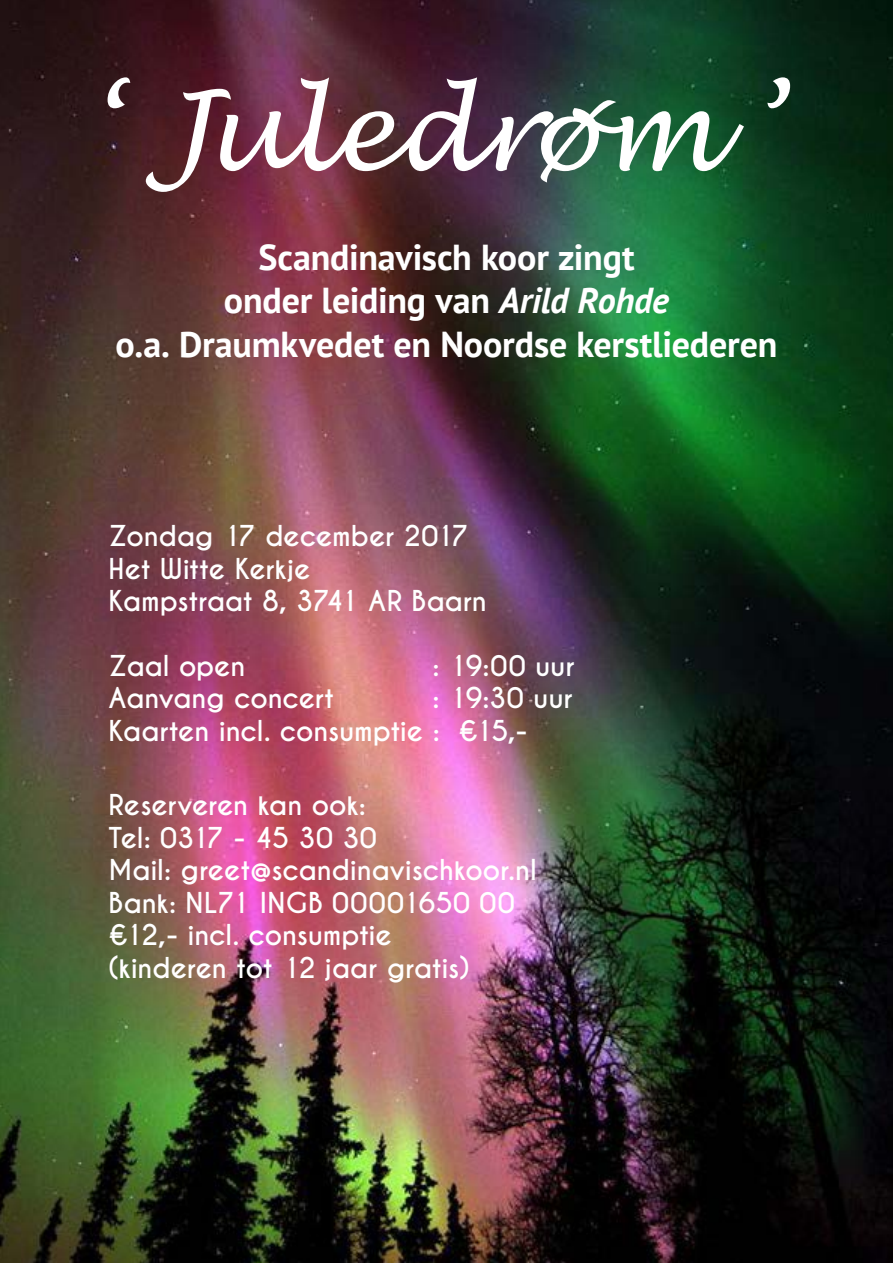
<style>
.page{position:relative;width:893px;height:1263px;background:#fff}
.page>*{position:absolute;margin:0;border:0;box-sizing:border-box;transform-origin:0 0}
.t1{font:italic 108px "Lucida Handwriting";letter-spacing:-.01em;color:#fff}
.t2{font:700 36px/43.2px "PT Sans";letter-spacing:-.005em;color:#fff;text-align:center}
.t3{font:700 27px/32.4px "Caviar Dreams";letter-spacing:-.01em;color:#fff}
.s1{font-style:italic}
</style>
<div class="page">
<img style="left:0;top:0;width:893px;height:1263px">
<h1 class="t1" style="left:91px;top:66px;width:693px">‘ Juledrøm ’</h1>
<h2 class="t2" style="left:116px;top:235px;width:663px">Scandinavisch koor zingt<br>onder leiding van <span class="s1">Arild Rohde<br></span>o.a. Draumkvedet en Noordse kerstliederen</h2>
<p class="t3" style="left:108px;top:521px;width:380px">Zondag 17 december 2017<br>Het Witte Kerkje<br>Kampstraat 8, 3741 AR Baarn</p>
<p class="t3" style="left:108px;top:650px;width:139px">Zaal open</p>
<p class="t3" style="left:432px;top:650px;width:144px">: 19:00 uur</p>
<p class="t3" style="left:108px;top:683px;width:227px">Aanvang concert</p>
<p class="t3" style="left:108px;top:683px;width:466px;text-indent:324px">: 19:30 uur<br>Kaarten incl. consumptie : €15,-</p>
<p class="t3" style="left:108px;top:790px;width:430px">Reserveren kan ook:<br>Tel: 0317 - 45 30 30<br>Mail: greet@scandinavischkoor.nl<br>Bank: NL71 INGB 00001650 00 €12,- incl. consumptie<br>(kinderen tot 12 jaar gratis)</p>
</div>
